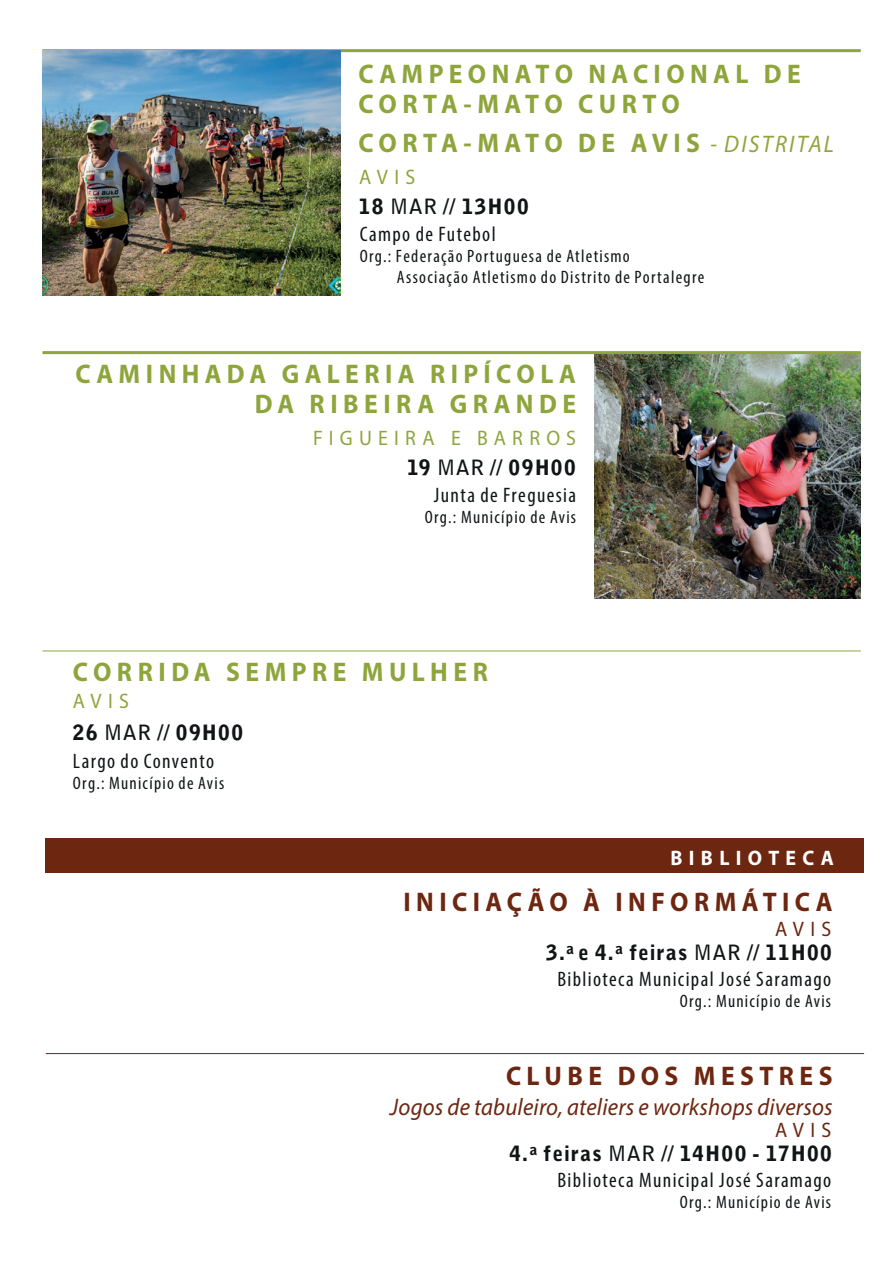
<style>
.page{position:relative;width:893px;height:1263px;background:#fff}
.page>*{position:absolute;margin:0;border:0;box-sizing:border-box;transform-origin:0 0}
.t1{font:700 27px/30px "Myriad Pro";letter-spacing:.215em;color:#8ea53c;scale:.95 1}
.t2{font:700 27px "Myriad Pro";letter-spacing:.215em;color:#6d2610;scale:.95 1}
.t3{font:italic 24px "Myriad Pro";letter-spacing:.01em;color:#6d2610;scale:.95 1}
.t4{font:condensed 21px "Myriad Pro";letter-spacing:.065em;color:#111516}
.t5{font:900 21px "Bell Gothic Std";letter-spacing:.055em;color:#111516}
.t6{font:21px "Myriad Pro";letter-spacing:.31em;color:#8ea53c;scale:.95 1}
.t7{font:700 21px "Myriad Pro";letter-spacing:.32em;color:#fff;scale:.95 1}
.t8{font:21px "Myriad Pro";letter-spacing:.31em;color:#6d2610;scale:.95 1}
.t9{font:condensed 18px/21px "Myriad Pro";letter-spacing:.07em;color:#111516}
.s1{font-weight:400;font-style:italic;font-size:24px}
.s2{font-weight:700}
</style>
<div class="page">
<hr style="left:42px;top:650px;width:819px;height:1px;background:#8ea53c">
<hr style="left:42px;top:49px;width:819px;height:3px;background:#8ea53c">
<img style="left:42px;top:51px;width:298px;height:244px">
<img style="left:594px;top:354px;width:267px;height:244px">
<hr style="left:42px;top:351px;width:819px;height:3px;background:#8ea53c">
<div style="left:46px;top:839px;width:818px;height:34px;background:#6d2610"></div>
<hr style="left:46px;top:1053px;width:818px;height:1px;background:#6d2610">
<h1 class="t1" style="left:358px;top:58px;width:467px">CAMPEONATO NACIONAL DE<br>CORTA-MATO CURTO</h1>
<h1 class="t1" style="left:358px;top:127px;width:502px">CORTA-MATO DE AVIS <span class="s1">- DISTRITAL</span></h1>
<p class="t6" style="left:359px;top:164px;width:60px">AVIS</p>
<p class="t5" style="left:359px;top:195px;width:171px">18 <span class="s2">MAR //</span> 13H00</p>
<p class="t4" style="left:360px;top:221px;width:137px">Campo de Futebol</p>
<p class="t9" style="left:397px;top:245px;width:309px;text-indent:-37px">Org.: Federação Portuguesa de Atletismo<br>Associação Atletismo do Distrito de Portalegre</p>
<h1 class="t1" style="left:75px;top:358px;width:528px;text-align:right">CAMINHADA GALERIA RIPÍCOLA<br>DA RIBEIRA GRANDE</h1>
<p class="t6" style="left:313px;top:425px;width:278px">FIGUEIRA E BARROS</p>
<p class="t5" style="left:407px;top:456px;width:170px">19 <span class="s2">MAR //</span> 09H00</p>
<p class="t4" style="left:434px;top:482px;width:144px">Junta de Freguesia</p>
<p class="t9" style="left:425px;top:506px;width:153px">Org.: Município de Avis</p>
<h1 class="t1" style="left:73px;top:656px;width:438px">CORRIDA SEMPRE MULHER</h1>
<p class="t6" style="left:73px;top:688px;width:60px">AVIS</p>
<p class="t5" style="left:73px;top:720px;width:172px">26 <span class="s2">MAR //</span> 09H00</p>
<p class="t4" style="left:73px;top:748px;width:143px">Largo do Convento</p>
<p class="t9" style="left:73px;top:772px;width:153px">Org.: Município de Avis</p>
<p class="t7" style="left:670px;top:844px;width:174px">BIBLIOTECA</p>
<h1 class="t2" style="left:403px;top:884px;width:453px">INICIAÇÃO À INFORMÁTICA</h1>
<p class="t8" style="left:775px;top:916px;width:60px">AVIS</p>
<p class="t5" style="left:546px;top:940px;width:287px">3.<sup>a</sup> e 4.<sup>a</sup> feiras <span class="s2">MAR //</span> 11H00</p>
<p class="t4" style="left:557px;top:967px;width:275px">Biblioteca Municipal José Saramago</p>
<p class="t9" style="left:680px;top:991px;width:153px">Org.: Município de Avis</p>
<h1 class="t2" style="left:506px;top:1058px;width:345px">CLUBE DOS MESTRES</h1>
<h2 class="t3" style="left:390px;top:1092px;width:467px">Jogos de tabuleiro, ateliers e workshops diversos</h2>
<p class="t8" style="left:775px;top:1116px;width:60px">AVIS</p>
<p class="t5" style="left:509px;top:1141px;width:324px">4.<sup>a</sup> feiras <span class="s2">MAR //</span> 14H00 - 17H00</p>
<p class="t4" style="left:557px;top:1167px;width:275px">Biblioteca Municipal José Saramago</p>
<p class="t9" style="left:680px;top:1191px;width:153px">Org.: Município de Avis</p>
</div>
